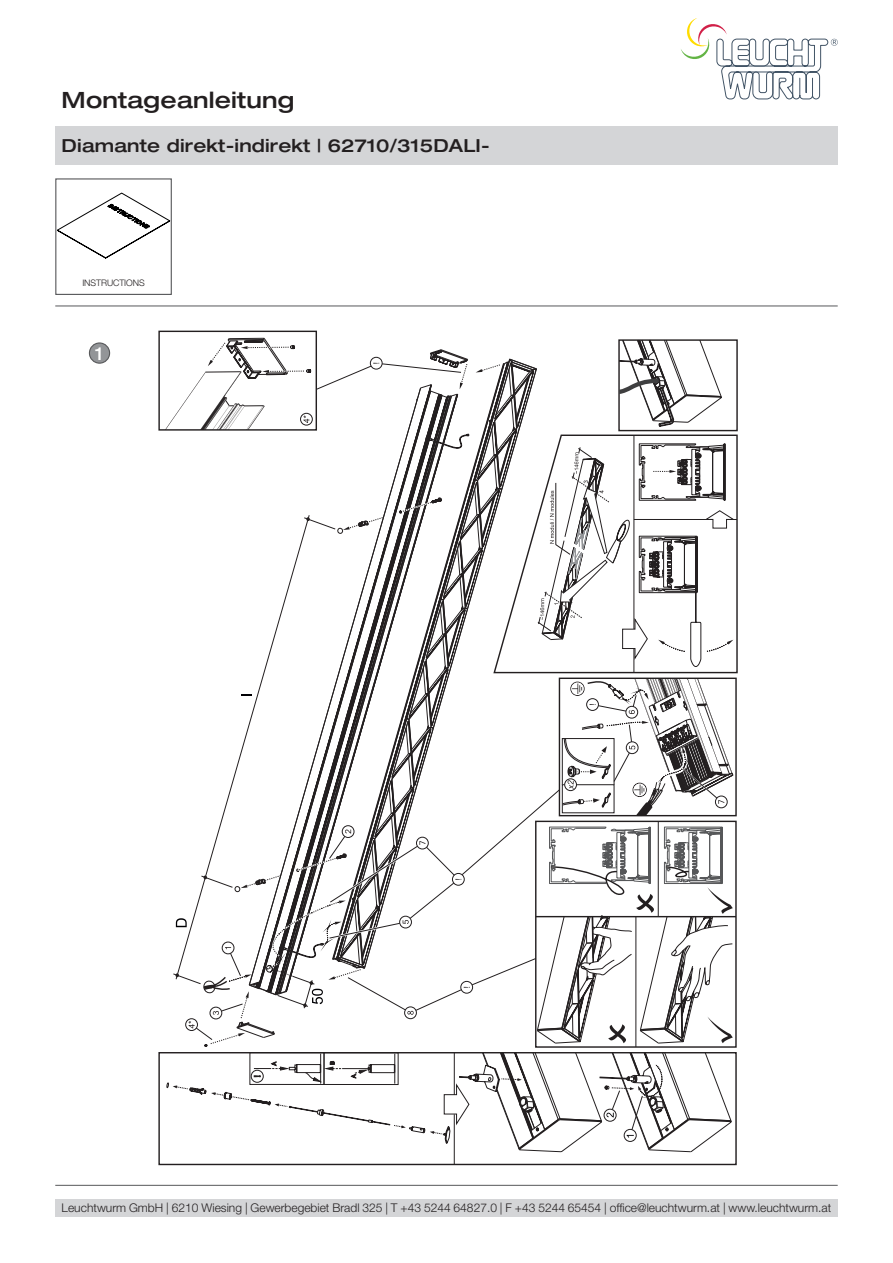
<style>
.page{position:relative;width:893px;height:1263px;background:#fff}
.page>*{position:absolute;margin:0;border:0;box-sizing:border-box;transform-origin:0 0}
.t1{font:500 expanded 22.5px "Helvetica Neue LT Pro";letter-spacing:.01em;color:#231f20}
.t2{font:500 expanded 18px "Helvetica Neue LT Pro";letter-spacing:.01em;color:#231f20}
.t3{font:500 18px "Helvetica Neue LT Pro";color:#fff}
.t4{font:300 12px "Helvetica Neue LT Pro";color:#231f20}
.t5{font:300 9px "Helvetica Neue LT Pro";letter-spacing:-.01em;color:#231f20}
</style>
<div class="page">
<div style="left:55px;top:126px;width:783px;height:39px;background:#d4d5d7"></div>
<div style="left:55px;top:1199px;width:783px;height:17px;background:#d4d5d7"></div>
<svg style="left:681px;top:18px;width:157px;height:81px"></svg>
<hr style="left:55px;top:306px;width:783px;height:1px;background:#57585a">
<hr style="left:55px;top:1185px;width:783px;height:1px;background:#57585a">
<div style="left:89px;top:343px;width:21px;height:20px;background:#939598;border-radius:50%"></div>
<div style="left:89px;top:342px;width:21px;height:22px;border:1px solid #57585a;border-radius:50%"></div>
<svg style="left:57px;top:192px;width:113px;height:67px"></svg>
<div style="left:55px;top:178px;width:117px;height:117px;border:1px solid #57585a"></div>
<div style="left:158px;top:1052px;width:579px;height:113px;border:1px solid #231f20"></div>
<hr style="left:454px;top:1114px;width:1px;height:50px;background:#231f20">
<div style="left:158px;top:331px;width:159px;height:100px;border:1px solid #231f20"></div>
<svg style="left:165px;top:338px;width:572px;height:814px"></svg>
<h1 class="t1" style="left:62px;top:86px;width:234px">Montageanleitung</h1>
<h2 class="t2" style="left:62px;top:134px;width:430px">Diamante direkt-indirekt | 62710/315DALI-</h2>
<p class="t5" style="left:82px;top:278px;width:64px">INSTRUCTIONS</p>
<h2 class="t3" style="left:95px;top:342px;width:12px">1</h2>
<p class="t4" style="left:62px;top:1200px;width:771px">Leuchtwurm GmbH | 6210 Wiesing | Gewerbegebiet Bradl 325 | T +43 5244 64827.0 | F +43 5244 65454 | office@leuchtwurm.at | www.leuchtwurm.at</p>
</div>
